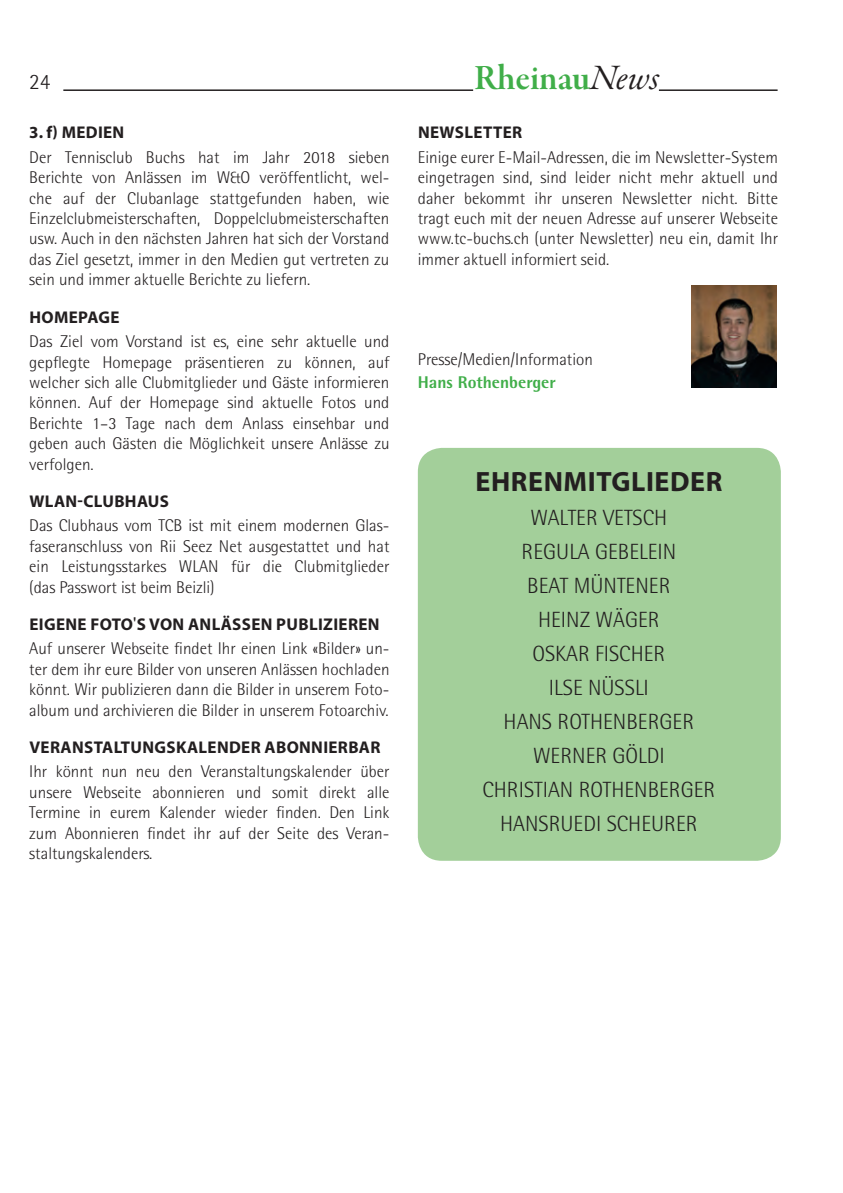
<style>
.page{position:relative;width:843px;height:1193px;background:#fff}
.page>*{position:absolute;margin:0;border:0;box-sizing:border-box;transform-origin:0 0}
.t1{font:36px "Garamond Premr Pro Smbd Subh";color:#40ae49}
.t2{font:700 28px "Myriad Pro";letter-spacing:.02em;color:#231f20}
.t3{font:300 22px/34px "Rotis Semi Sans";color:#231f20;text-align:center}
.t4{font:300 17px/20.4px "Rotis Semi Sans";color:#231f20;text-align:justify}
.t5{font:700 17px "Myriad Pro";letter-spacing:.02em;color:#231f20}
.t6{font:800 17px "Rotis Semi Sans";color:#40ae49}
.s1{font-family:"Garamond Premr Pro It Subh";color:#231f20}
.s2{font-family:"Eurostile LT Std";font-weight:400}
</style>
<div class="page">
<hr style="left:659px;top:89px;width:118px;height:2px;background:#231f20">
<hr style="left:63px;top:89px;width:410px;height:2px;background:#231f20">
<img style="left:691px;top:285px;width:85px;height:102px">
<div style="left:418px;top:448px;width:362px;height:412px;background:#a3cf9a;border-radius:24px"></div>
<p class="t3" style="left:29px;top:64px;width:23px">24</p>
<h1 class="t1" style="left:474px;top:57px;width:186px">Rheinau<span class="s1">News</span></h1>
<p class="t5" style="left:29px;top:122px;width:97px">3. f) MEDIEN</p>
<p class="t4" style="left:29px;top:147px;width:362px">Der Tennisclub Buchs hat im Jahr 2018 sieben Berichte von Anlässen im W&amp;O veröffentlicht, wel&shy;che auf der Clubanlage stattgefunden haben, wie Einzelclubmeisterschaften, Doppelclubmeisterschaften usw. Auch in den nächsten Jahren hat sich der Vorstand das Ziel gesetzt, immer in den Medien gut vertreten zu sein und immer aktuelle Berichte zu liefern.</p>
<p class="t5" style="left:29px;top:306px;width:91px">HOMEPAGE</p>
<p class="t4" style="left:29px;top:331px;width:362px">Das Ziel vom Vorstand ist es, eine sehr aktuelle und gepflegte Homepage präsentieren zu können, auf welcher sich alle Clubmitglieder und Gäste informieren können. Auf der Homepage sind aktuelle Fotos und Berichte 1–3 Tage nach dem Anlass einsehbar und geben auch Gästen die Möglichkeit unsere Anlässe zu verfolgen.</p>
<p class="t5" style="left:29px;top:490px;width:141px">WLAN-CLUBHAUS</p>
<p class="t4" style="left:29px;top:515px;width:362px">Das Clubhaus vom TCB ist mit einem modernen Glas&shy;faseranschluss von Rii Seez Net ausgestattet und hat ein Leistungsstarkes WLAN für die Clubmitglieder (das Passwort ist beim Beizli)</p>
<p class="t5" style="left:29px;top:613px;width:351px">EIGENE FOTO<span class="s2">'</span>S VON ANLÄSSEN PUBLIZIEREN</p>
<p class="t4" style="left:29px;top:638px;width:362px">Auf unserer Webseite findet Ihr einen Link «Bilder» un&shy;ter dem ihr eure Bilder von unseren Anlässen hochladen könnt. Wir publizieren dann die Bilder in unserem Foto&shy;album und archivieren die Bilder in unserem Fotoarchiv.</p>
<p class="t5" style="left:29px;top:736px;width:352px">VERANSTALTUNGSKALENDER ABONNIERBAR</p>
<p class="t4" style="left:29px;top:761px;width:362px">Ihr könnt nun neu den Veranstaltungskalender über unsere Webseite abonnieren und somit direkt alle Termine in eurem Kalender wieder finden. Den Link zum Abonnieren findet ihr auf der Seite des Veran&shy;staltungskalenders.</p>
<p class="t5" style="left:418px;top:122px;width:106px">NEWSLETTER</p>
<p class="t4" style="left:418px;top:147px;width:362px">Einige eurer E-Mail-Adressen, die im Newsletter-System eingetragen sind, sind leider nicht mehr aktuell und daher bekommt ihr unseren Newsletter nicht. Bitte tragt euch mit der neuen Adresse auf unserer Webseite www.tc-buchs.ch (unter Newsletter) neu ein, damit Ihr immer aktuell informiert seid.</p>
<p class="t4" style="left:418px;top:349px;width:176px">Presse/Medien/Information</p>
<p class="t6" style="left:418px;top:371px;width:139px">Hans Rothenberger</p>
<h2 class="t2" style="left:475px;top:463px;width:248px">EHRENMITGLIEDER</h2>
<p class="t3" style="left:482px;top:500px;width:234px">WALTER VETSCH<br>REGULA GEBELEIN<br>BEAT MÜNTENER<br>HEINZ WÄGER<br>OSKAR FISCHER<br>ILSE NÜSSLI<br>HANS ROTHENBERGER<br>WERNER GÖLDI<br>CHRISTIAN ROTHENBERGER<br>HANSRUEDI SCHEURER</p>
</div>
